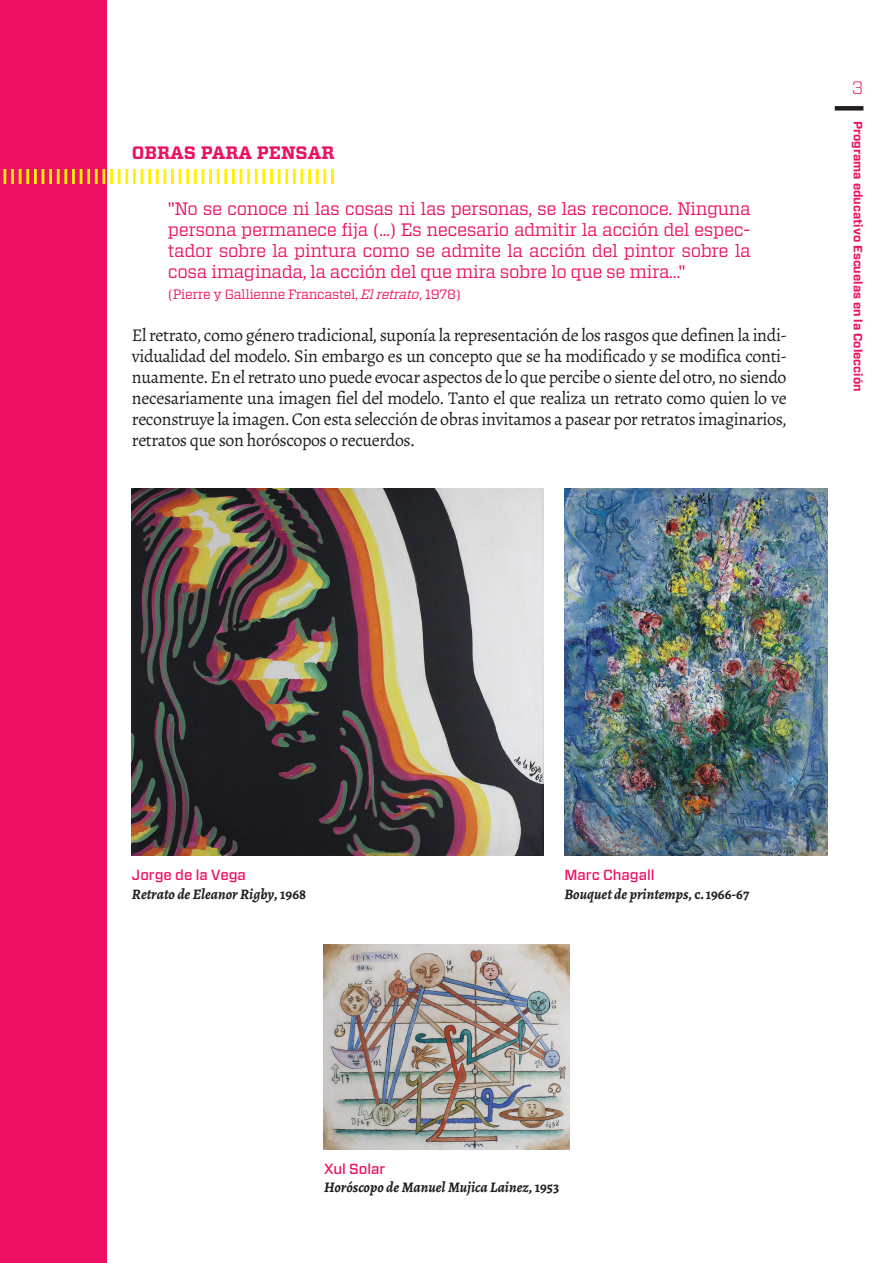
<style>
.page{position:relative;width:893px;height:1263px;background:#fff}
.page>*{position:absolute;margin:0;border:0;box-sizing:border-box;transform-origin:0 0}
.t1{font:18px/21px "Alegreya";letter-spacing:-.025em;color:#231f20;text-align:justify}
.t2{font:18px/21px "Vitesse";letter-spacing:-.025em;color:#ec1163;text-align:justify}
.t3{font:700 18px "Vitesse";color:#ec1163}
.t4{font:300 18px "Vitesse";color:#ec1163}
.t5{font:italic 700 14.7px "Alegreya";color:#231f20}
.t6{font:500 14.7px "Vitesse Sans";color:#ec1163}
.t7{font:13.5px "Vitesse";letter-spacing:-.025em;color:#ec1163}
.t8{font:700 12px "Vitesse Sans";color:#ec1163}
.s1{font-style:italic}
.s2{font-style:normal}
</style>
<div class="page">
<div style="left:0;top:0;width:106px;height:1263px;background:#ec1163"></div>
<svg style="left:3px;top:169px;width:3px;height:15px"></svg>
<hr style="left:11px;top:169px;width:3px;height:15px;background:#fff101">
<hr style="left:19px;top:169px;width:3px;height:15px;background:#fff101">
<hr style="left:26px;top:169px;width:3px;height:15px;background:#fff101">
<hr style="left:34px;top:169px;width:3px;height:15px;background:#fff101">
<svg style="left:42px;top:169px;width:2px;height:15px"></svg>
<hr style="left:49px;top:169px;width:3px;height:15px;background:#fff101">
<hr style="left:57px;top:169px;width:3px;height:15px;background:#fff101">
<hr style="left:64px;top:169px;width:3px;height:15px;background:#fff101">
<hr style="left:72px;top:169px;width:3px;height:15px;background:#fff101">
<svg style="left:80px;top:169px;width:2px;height:15px"></svg>
<hr style="left:87px;top:169px;width:3px;height:15px;background:#fff101">
<hr style="left:95px;top:169px;width:3px;height:15px;background:#fff101">
<svg style="left:103px;top:169px;width:2px;height:15px"></svg>
<hr style="left:110px;top:169px;width:3px;height:15px;background:#fff101">
<hr style="left:118px;top:169px;width:3px;height:15px;background:#fff101">
<hr style="left:125px;top:169px;width:3px;height:15px;background:#fff101">
<hr style="left:133px;top:169px;width:3px;height:15px;background:#fff101">
<svg style="left:141px;top:169px;width:2px;height:15px"></svg>
<hr style="left:148px;top:169px;width:3px;height:15px;background:#fff101">
<hr style="left:156px;top:169px;width:3px;height:15px;background:#fff101">
<hr style="left:163px;top:169px;width:3px;height:15px;background:#fff101">
<hr style="left:171px;top:169px;width:3px;height:15px;background:#fff101">
<svg style="left:179px;top:169px;width:2px;height:15px"></svg>
<hr style="left:186px;top:169px;width:3px;height:15px;background:#fff101">
<hr style="left:194px;top:169px;width:3px;height:15px;background:#fff101">
<svg style="left:202px;top:169px;width:2px;height:15px"></svg>
<hr style="left:209px;top:169px;width:3px;height:15px;background:#fff101">
<hr style="left:217px;top:169px;width:3px;height:15px;background:#fff101">
<hr style="left:224px;top:169px;width:3px;height:15px;background:#fff101">
<hr style="left:232px;top:169px;width:3px;height:15px;background:#fff101">
<svg style="left:240px;top:169px;width:2px;height:15px"></svg>
<hr style="left:247px;top:169px;width:3px;height:15px;background:#fff101">
<hr style="left:255px;top:169px;width:3px;height:15px;background:#fff101">
<hr style="left:262px;top:169px;width:3px;height:15px;background:#fff101">
<hr style="left:270px;top:169px;width:3px;height:15px;background:#fff101">
<svg style="left:278px;top:169px;width:2px;height:15px"></svg>
<hr style="left:285px;top:169px;width:3px;height:15px;background:#fff101">
<hr style="left:293px;top:169px;width:3px;height:15px;background:#fff101">
<svg style="left:301px;top:169px;width:2px;height:15px"></svg>
<hr style="left:308px;top:169px;width:3px;height:15px;background:#fff101">
<hr style="left:316px;top:169px;width:3px;height:15px;background:#fff101">
<hr style="left:323px;top:169px;width:3px;height:15px;background:#fff101">
<hr style="left:331px;top:169px;width:3px;height:15px;background:#fff101">
<div style="left:835px;top:106px;width:28px;height:5px;background:#231f20"></div>
<img style="left:132px;top:488px;width:411px;height:367px">
<img style="left:564px;top:488px;width:263px;height:367px">
<img style="left:324px;top:945px;width:245px;height:205px">
<p class="t3" style="left:132px;top:141px;width:204px">OBRAS PARA PENSAR</p>
<p class="t2" style="left:168px;top:198px;width:584px">"No se conoce ni las cosas ni las personas, se las reconoce. Ninguna persona permanece fija (...) Es necesario admitir la acción del espec&shy;tador sobre la pintura como se admite la acción del pintor sobre la cosa imaginada, la acción del que mira sobre lo que se mira…"</p>
<p class="t7" style="left:168px;top:285px;width:294px">(Pierre y Gallienne Francastel, <span class="s1">El retrato</span>, 1978)</p>
<p class="t1" style="left:132px;top:324px;width:656px">El retrato, como género tradicional, suponía la representación de los rasgos que definen la indi&shy;vidualidad del modelo. Sin embargo es un concepto que se ha modificado y se modifica conti&shy;nuamente. En el retrato uno puede evocar aspectos de lo que percibe o siente del otro, no siendo necesariamente una imagen fiel del modelo. Tanto el que realiza un retrato como quien lo ve reconstruye la imagen. Con esta selección de obras invitamos a pasear por retratos imaginarios, retratos que son horóscopos o recuerdos.</p>
<p class="t4" style="left:852px;top:75px;width:13px">3</p>
<p class="t8" style="left:866px;top:121px;width:272px;rotate:90deg">Programa educativo Escuelas en la Colección</p>
<p class="t6" style="left:132px;top:865px;width:116px">Jorge de la Vega</p>
<p class="t5" style="left:132px;top:884px;width:176px">Retrato de Eleanor Rigby<span class="s2">, 1968</span></p>
<p class="t6" style="left:564px;top:865px;width:92px">Marc Chagall</p>
<p class="t5" style="left:564px;top:884px;width:186px">Bouquet de printemps<span class="s2">, c. 1966-67</span></p>
<p class="t6" style="left:324px;top:1159px;width:63px">Xul Solar</p>
<p class="t5" style="left:324px;top:1177px;width:237px">Horóscopo de Manuel Mujica Lainez<span class="s2">, 1953</span></p>
</div>
